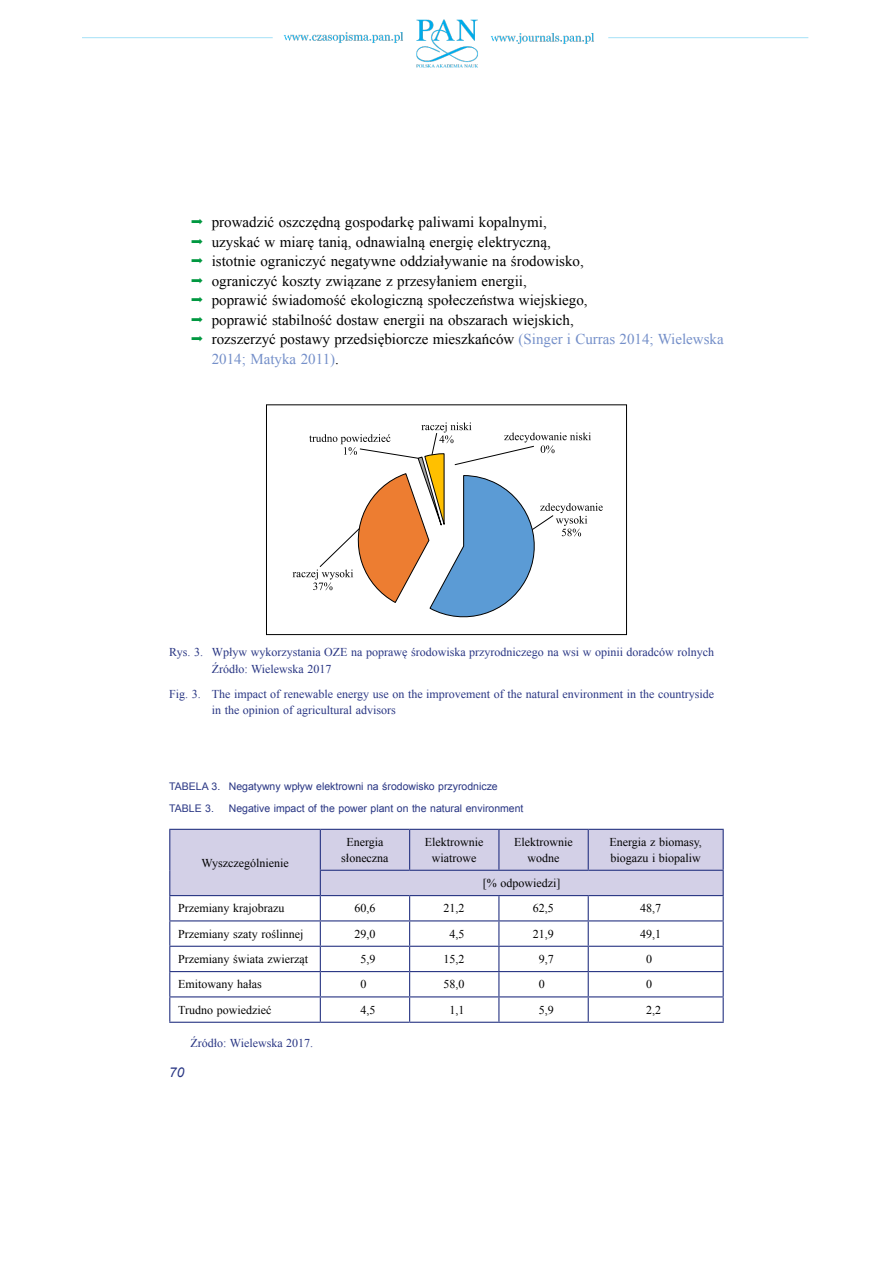
<style>
.page{position:relative;width:893px;height:1263px;background:#fff}
.page>*{position:absolute;margin:0;border:0;box-sizing:border-box;transform-origin:0 0}
.t1{font:15px/19.5px "Times New Roman";color:#000}
.t2{font:italic 13.5px "Arial";color:#283583}
.t3{font:12px/15.6px "Times New Roman";color:#000;text-align:center}
.t4{font:12px/16.5px "Times New Roman";color:#283583}
.t5{font:10.5px/22px "Arial";color:#283583}
.s1{color:#748fc9}
</style>
<div class="page">
<img style="left:82px;top:19px;width:727px;height:49px">
<div style="left:266px;top:404px;width:361px;height:231px;border:1px solid #000"></div>
<svg style="left:293px;top:422px;width:310px;height:196px"></svg>
<svg style="left:169px;top:829px;width:555px;height:193px"></svg>
<hr style="left:169px;top:1022px;width:151px;height:1px;background:#283583">
<hr style="left:320px;top:1022px;width:90px;height:1px;background:#283583">
<hr style="left:410px;top:1022px;width:89px;height:1px;background:#283583">
<hr style="left:499px;top:1022px;width:89px;height:1px;background:#283583">
<hr style="left:588px;top:1022px;width:136px;height:1px;background:#283583">
<p class="t1" style="left:212px;top:212px;width:513px">prowadzić oszczędną gospodarkę paliwami kopalnymi,<br>uzyskać w miarę tanią, odnawialną energię elektryczną,<br>istotnie ograniczyć negatywne oddziaływanie na środowisko,<br>ograniczyć koszty związane z przesyłaniem energii,<br>poprawić świadomość ekologiczną społeczeństwa wiejskiego,<br>poprawić stabilność dostaw energii na obszarach wiejskich,<br>rozszerzyć postawy przedsiębiorcze mieszkańców <span class="s1">(Singer i Curras 2014; Wielewska 2014; Matyka 2011)</span>.</p>
<p class="t4" style="left:212px;top:644px;width:504px;text-indent:-43px">Rys. 3. Wpływ wykorzystania OZE na poprawę środowiska przyrodniczego na wsi w opinii doradców rolnych<br>Źródło: Wielewska 2017</p>
<p class="t4" style="left:212px;top:685px;width:504px;text-indent:-43px">Fig. 3. The impact of renewable energy use on the improvement of the natural environment in the countryside in the opinion of agricultural advisors</p>
<p class="t5" style="left:169px;top:775px;width:330px">TABELA 3. Negatywny wpływ elektrowni na środowisko przyrodnicze<br>TABLE 3.</p>
<p class="t5" style="left:229px;top:797px;width:296px">Negative impact of the power plant on the natural environment</p>
<p class="t3" style="left:201px;top:855px;width:89px">Wyszczególnienie</p>
<p class="t3" style="left:341px;top:834px;width:49px">Energia słoneczna</p>
<p class="t3" style="left:425px;top:834px;width:60px">Elektrownie wiatrowe</p>
<p class="t3" style="left:514px;top:834px;width:60px">Elektrownie wodne</p>
<p class="t3" style="left:609px;top:834px;width:94px;text-align:left">Energia z biomasy, biogazu i biopaliw</p>
<p class="t3" style="left:483px;top:875px;width:79px">[% odpowiedzi]</p>
<p class="t3" style="left:178px;top:900px;width:108px">Przemiany krajobrazu</p>
<p class="t3" style="left:354px;top:900px;width:22px">60,6</p>
<p class="t3" style="left:444px;top:900px;width:22px">21,2</p>
<p class="t3" style="left:533px;top:900px;width:22px">62,5</p>
<p class="t3" style="left:640px;top:900px;width:22px">48,7</p>
<p class="t3" style="left:178px;top:926px;width:127px">Przemiany szaty roślinnej</p>
<p class="t3" style="left:354px;top:926px;width:22px">29,0</p>
<p class="t3" style="left:450px;top:926px;width:16px">4,5</p>
<p class="t3" style="left:533px;top:926px;width:22px">21,9</p>
<p class="t3" style="left:640px;top:926px;width:22px">49,1</p>
<p class="t3" style="left:178px;top:951px;width:131px">Przemiany świata zwierząt</p>
<p class="t3" style="left:360px;top:951px;width:16px">5,9</p>
<p class="t3" style="left:444px;top:951px;width:22px">15,2</p>
<p class="t3" style="left:539px;top:951px;width:16px">9,7</p>
<p class="t3" style="left:646px;top:951px;width:7px">0</p>
<p class="t3" style="left:178px;top:976px;width:85px">Emitowany hałas</p>
<p class="t3" style="left:360px;top:976px;width:7px">0</p>
<p class="t3" style="left:444px;top:976px;width:22px">58,0</p>
<p class="t3" style="left:539px;top:976px;width:7px">0</p>
<p class="t3" style="left:646px;top:976px;width:7px">0</p>
<p class="t3" style="left:178px;top:1002px;width:95px">Trudno powiedzieć</p>
<p class="t3" style="left:360px;top:1002px;width:16px">4,5</p>
<p class="t3" style="left:450px;top:1002px;width:16px">1,1</p>
<p class="t3" style="left:539px;top:1002px;width:16px">5,9</p>
<p class="t3" style="left:646px;top:1002px;width:16px">2,2</p>
<p class="t4" style="left:190px;top:1034px;width:124px">Źródło: Wielewska 2017.</p>
<p class="t2" style="left:169px;top:1064px;width:17px">70</p>
</div>
